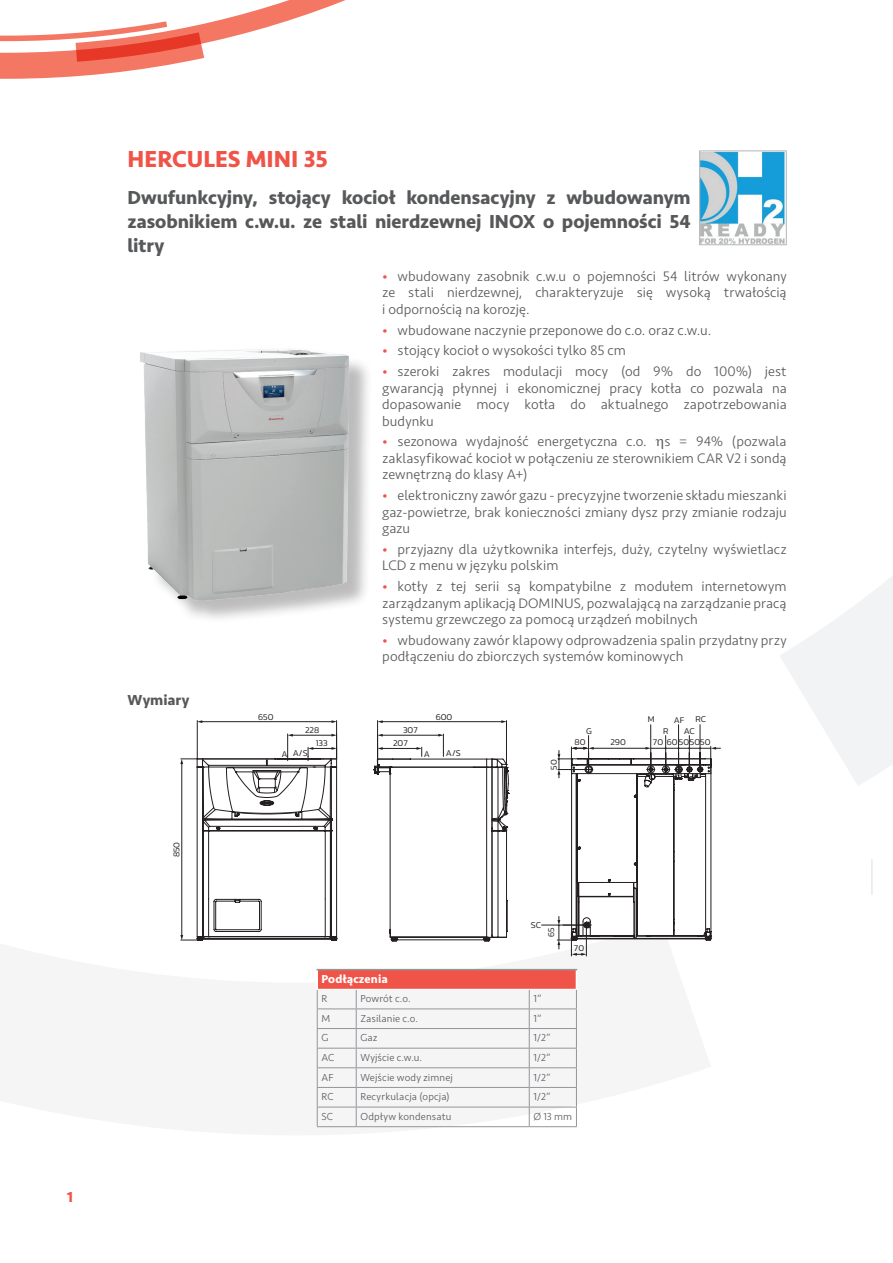
<style>
.page{position:relative;width:893px;height:1263px;background:#fff}
.page>*{position:absolute;margin:0;border:0;box-sizing:border-box;transform-origin:0 0}
.t1{font:700 24px "Seravek";color:#f05348}
.t2{font:700 19.5px/24px "Seravek";letter-spacing:-.005em;color:#57585a;text-align:justify}
.t3{font:700 15px "Seravek";letter-spacing:.005em;color:#57585a}
.t4{font:700 15px "Seravek";color:#f05348}
.t5{font:300 14.25px/16.5px "Seravek";letter-spacing:.005em;color:#57585a;text-align:justify}
.t6{font:700 12px "Seravek";letter-spacing:.015em;color:#fff}
.t7{font:300 10.5px "Seravek";letter-spacing:.015em;color:#57585a}
.t8{font:300 9px/12.9px "Kanit";letter-spacing:-.005em;color:#231f20}
.t9{font:300 8.7px "Kanit";color:#231f20}
.s1{color:#f05348}
</style>
<div class="page">
<svg style="left:316px;top:956px;width:271px;height:172px;fill:#f5f5f6"></svg>
<svg style="left:779px;top:150px;width:114px;height:636px"></svg>
<svg style="left:0;top:0;width:346px;height:79px"></svg>
<hr style="left:872px;top:859px;width:1px;height:36px;background:#dddee0">
<svg style="left:287px;top:720px;width:424px;height:222px"></svg>
<hr style="left:197px;top:720px;width:1px;height:39px;background:#231f20">
<hr style="left:336px;top:720px;width:1px;height:39px;background:#231f20">
<hr style="left:201px;top:721px;width:131px;height:1px;background:#231f20">
<svg style="left:197px;top:720px;width:5px;height:3px"></svg>
<svg style="left:332px;top:720px;width:5px;height:3px"></svg>
<hr style="left:382px;top:721px;width:120px;height:1px;background:#231f20">
<svg style="left:377px;top:720px;width:6px;height:3px"></svg>
<svg style="left:501px;top:720px;width:6px;height:3px"></svg>
<svg style="left:557px;top:747px;width:164px;height:209px"></svg>
<svg style="left:180px;top:734px;width:158px;height:207px"></svg>
<svg style="left:373px;top:734px;width:136px;height:207px"></svg>
<img style="left:701px;top:153px;width:84px;height:90px">
<div style="left:699px;top:151px;width:88px;height:94px;border:1px solid #b2b6b6"></div>
<div style="left:143px;top:350px;width:230px;height:274px;background:#231f20;opacity:.3"></div>
<img style="left:140px;top:349px;width:216px;height:275px">
<div style="left:317px;top:970px;width:259px;height:19px;background:#f05348"></div>
<svg style="left:356px;top:990px;width:1px;height:136px"></svg>
<svg style="left:529px;top:990px;width:1px;height:136px"></svg>
<hr style="left:316px;top:969px;width:40px;height:1px;background:#939598">
<hr style="left:356px;top:969px;width:173px;height:1px;background:#939598">
<hr style="left:529px;top:969px;width:48px;height:1px;background:#939598">
<svg style="left:316px;top:970px;width:2px;height:156px"></svg>
<svg style="left:576px;top:970px;width:1px;height:156px"></svg>
<hr style="left:316px;top:989px;width:40px;height:1px;background:#fff">
<hr style="left:356px;top:989px;width:173px;height:1px;background:#fff">
<hr style="left:529px;top:989px;width:48px;height:1px;background:#fff">
<hr style="left:317px;top:1008px;width:39px;height:1px;background:#939598">
<hr style="left:356px;top:1008px;width:173px;height:1px;background:#939598">
<hr style="left:529px;top:1008px;width:48px;height:1px;background:#939598">
<hr style="left:317px;top:1028px;width:39px;height:1px;background:#939598">
<hr style="left:356px;top:1028px;width:173px;height:1px;background:#939598">
<hr style="left:529px;top:1028px;width:48px;height:1px;background:#939598">
<hr style="left:317px;top:1048px;width:39px;height:1px;background:#939598">
<hr style="left:356px;top:1048px;width:173px;height:1px;background:#939598">
<hr style="left:529px;top:1048px;width:48px;height:1px;background:#939598">
<hr style="left:317px;top:1067px;width:39px;height:1px;background:#939598">
<hr style="left:356px;top:1067px;width:173px;height:1px;background:#939598">
<hr style="left:529px;top:1067px;width:48px;height:1px;background:#939598">
<hr style="left:317px;top:1087px;width:39px;height:1px;background:#939598">
<hr style="left:356px;top:1087px;width:173px;height:1px;background:#939598">
<hr style="left:529px;top:1087px;width:48px;height:1px;background:#939598">
<hr style="left:317px;top:1107px;width:39px;height:1px;background:#939598">
<hr style="left:356px;top:1107px;width:173px;height:1px;background:#939598">
<hr style="left:529px;top:1107px;width:48px;height:1px;background:#939598">
<hr style="left:317px;top:1126px;width:39px;height:1px;background:#939598">
<hr style="left:356px;top:1126px;width:173px;height:1px;background:#939598">
<hr style="left:529px;top:1126px;width:48px;height:1px;background:#939598">
<p class="t4" style="left:67px;top:1188px;width:7px">1</p>
<h1 class="t1" style="left:128px;top:144px;width:202px">HERCULES MINI 35</h1>
<h2 class="t2" style="left:128px;top:185px;width:565px">Dwufunkcyjny, stojący kocioł kondensacyjny z wbudowanym zasobnikiem c.w.u. ze stali nierdzewnej INOX o pojemności 54 litry</h2>
<p class="t5" style="left:382px;top:268px;width:406px"><span class="s1">•</span> wbudowany zasobnik c.w.u o pojemności 54 litrów wykonany ze stali nierdzewnej, charakteryzuje się wysoką trwałością i odpornością na korozję.</p>
<p class="t5" style="left:382px;top:322px;width:330px"><span class="s1">•</span> wbudowane naczynie przeponowe do c.o. oraz c.w.u.</p>
<p class="t5" style="left:382px;top:343px;width:245px"><span class="s1">•</span> stojący kocioł o wysokości tylko 85 cm</p>
<p class="t5" style="left:382px;top:363px;width:406px"><span class="s1">•</span> szeroki zakres modulacji mocy (od 9% do 100%) jest gwarancją płynnej i ekonomicznej pracy kotła co pozwala na dopasowanie mocy kotła do aktualnego zapotrzebowania budynku</p>
<p class="t5" style="left:382px;top:434px;width:406px"><span class="s1">•</span> sezonowa wydajność energetyczna c.o. s = 94% (pozwala zaklasyfikować kocioł w połączeniu ze sterownikiem CAR V2 i sondą zewnętrzną do klasy A+)</p>
<p class="t5" style="left:382px;top:487px;width:406px"><span class="s1">•</span> elektroniczny zawór gazu - precyzyjne tworzenie składu mieszanki gaz-powietrze, brak konieczności zmiany dysz przy zmianie rodzaju gazu</p>
<p class="t5" style="left:382px;top:541px;width:406px"><span class="s1">•</span> przyjazny dla użytkownika interfejs, duży, czytelny wyświetlacz<br>LCD z menu w języku polskim</p>
<p class="t5" style="left:382px;top:578px;width:406px"><span class="s1">•</span> kotły z tej serii są kompatybilne z modułem internetowym zarządzanym aplikacją DOMINUS, pozwalającą na zarządzanie pracą systemu grzewczego za pomocą urządzeń mobilnych</p>
<p class="t5" style="left:382px;top:632px;width:406px"><span class="s1">•</span> wbudowany zawór klapowy odprowadzenia spalin przydatny przy podłączeniu do zbiorczych systemów kominowych</p>
<p class="t3" style="left:128px;top:691px;width:63px">Wymiary</p>
<p class="t8" style="left:170px;top:857px;width:17px;rotate:-90deg">850</p>
<p class="t8" style="left:258px;top:710px;width:17px">650</p>
<p class="t8" style="left:436px;top:710px;width:18px">600</p>
<p class="t8" style="left:316px;top:723px;width:13px;text-indent:-11px">228<br>133</p>
<p class="t8" style="left:393px;top:724px;width:26px;text-indent:10px">307<br>207</p>
<p class="t8" style="left:293px;top:747px;width:16px">A/S</p>
<p class="t8" style="left:446px;top:747px;width:16px">A/S</p>
<p class="t8" style="left:281px;top:747px;width:8px">A</p>
<p class="t8" style="left:424px;top:747px;width:8px">A</p>
<p class="t8" style="left:547px;top:770px;width:12px;rotate:-90deg">50</p>
<p class="t8" style="left:648px;top:712px;width:8px">M</p>
<p class="t8" style="left:696px;top:712px;width:12px">RC</p>
<p class="t9" style="left:674px;top:714px;width:12px">AF</p>
<p class="t8" style="left:586px;top:724px;width:7px">G</p>
<p class="t8" style="left:684px;top:724px;width:12px">AC</p>
<p class="t8" style="left:663px;top:725px;width:7px">R</p>
<p class="t8" style="left:574px;top:735px;width:13px">80</p>
<p class="t8" style="left:610px;top:735px;width:17px">290</p>
<p class="t8" style="left:653px;top:735px;width:59px">70 60505050</p>
<p class="t8" style="left:531px;top:918px;width:12px">SC</p>
<p class="t8" style="left:545px;top:937px;width:11px;rotate:-90deg">65</p>
<p class="t8" style="left:574px;top:942px;width:12px">70</p>
<p class="t6" style="left:321px;top:971px;width:68px">Podłączenia</p>
<p class="t7" style="left:321px;top:992px;width:7px">R</p>
<p class="t7" style="left:360px;top:992px;width:52px">Powrót c.o.</p>
<p class="t7" style="left:533px;top:992px;width:9px">1”</p>
<p class="t7" style="left:321px;top:1012px;width:10px">M</p>
<p class="t7" style="left:360px;top:1012px;width:59px">Zasilanie c.o.</p>
<p class="t7" style="left:533px;top:1012px;width:9px">1”</p>
<p class="t7" style="left:321px;top:1031px;width:9px">G</p>
<p class="t7" style="left:360px;top:1031px;width:18px">Gaz</p>
<p class="t7" style="left:533px;top:1031px;width:19px">1/2”</p>
<p class="t7" style="left:321px;top:1051px;width:15px">AC</p>
<p class="t7" style="left:360px;top:1051px;width:63px">Wyjście c.w.u.</p>
<p class="t7" style="left:533px;top:1051px;width:19px">1/2”</p>
<p class="t7" style="left:321px;top:1071px;width:14px">AF</p>
<p class="t7" style="left:360px;top:1071px;width:94px">Wejście wody zimnej</p>
<p class="t7" style="left:533px;top:1071px;width:19px">1/2”</p>
<p class="t7" style="left:321px;top:1090px;width:14px">RC</p>
<p class="t7" style="left:360px;top:1090px;width:91px">Recyrkulacja (opcja)</p>
<p class="t7" style="left:533px;top:1090px;width:19px">1/2”</p>
<p class="t7" style="left:321px;top:1110px;width:13px">SC</p>
<p class="t7" style="left:360px;top:1110px;width:93px">Odpływ kondensatu</p>
<p class="t7" style="left:533px;top:1110px;width:40px">Ø 13 mm</p>
</div>
